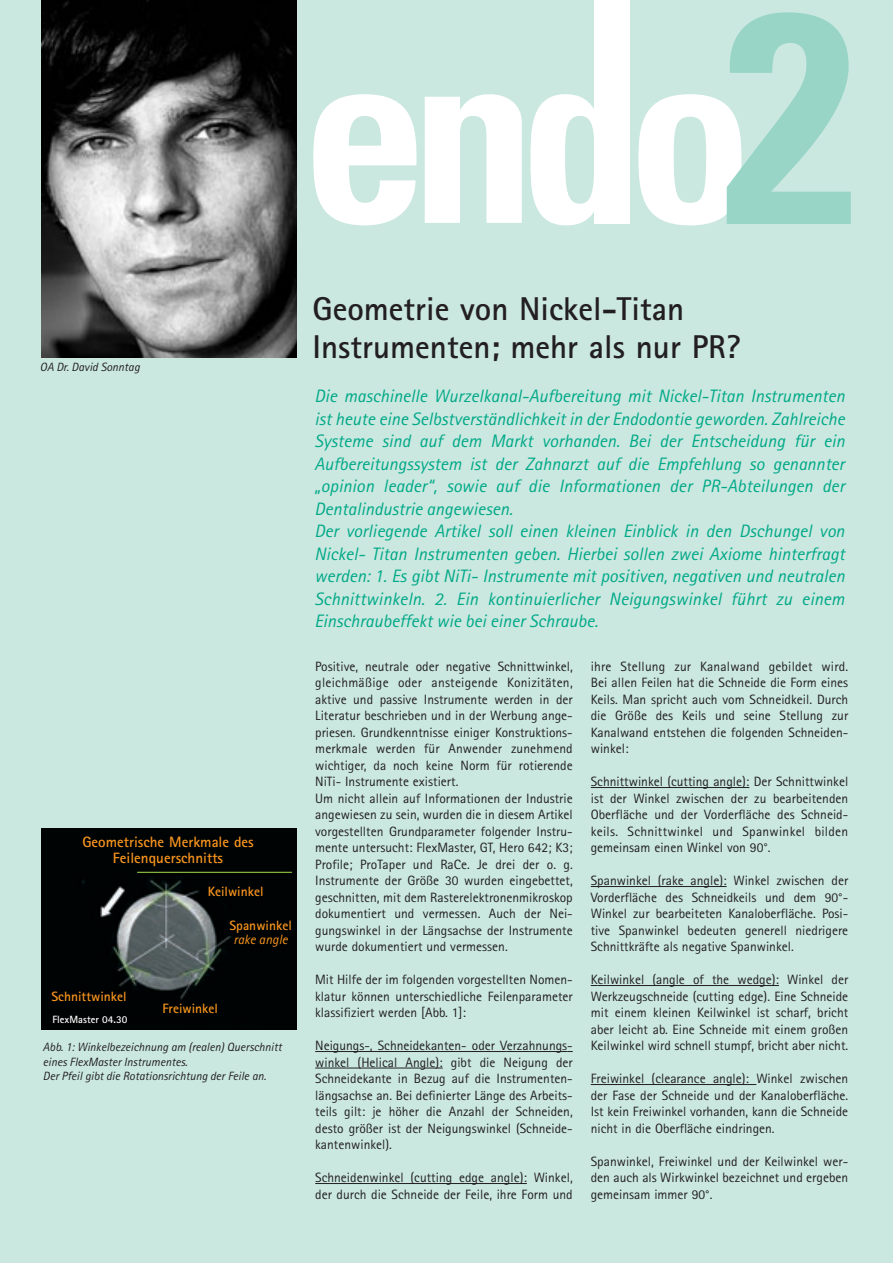
<style>
.page{position:relative;width:893px;height:1263px;background:#fff}
.page>*{position:absolute;margin:0;border:0;box-sizing:border-box;transform-origin:0 0}
.t1{font:700 condensed 249.9px "Univers";color:#fff}
.t2{font:700 33px/37.5px "Rotis Sans Serif";color:#231f20}
.t3{font:italic 18px/22.5px "Rotis Sans Serif";color:#00a887}
.t4{font:700 15px/16.5px "Rotis Sans Serif";color:#f7941d;text-align:center}
.t5{font:13.5px/16.5px "Rotis Sans Serif";color:#231f20;text-align:justify}
.t6{font:700 13.5px "Rotis Sans Serif";color:#f7941d}
.t7{font:italic 13.5px "Rotis Sans Serif";color:#f7941d}
.t8{font:italic 12px/14.4px "Rotis Sans Serif";color:#231f20}
.t9{font:700 10.5px "Rotis Sans Serif";color:#fff}
.s1{font-size:299.25px;color:#98d5c7}
</style>
<div class="page">
<div style="left:0;top:0;width:892px;height:1263px;background:#cae8e0"></div>
<div style="left:594px;top:0;width:35px;height:224px;background:#fff"></div>
<hr style="left:315px;top:1051px;width:191px;height:1px;background:#231f20">
<hr style="left:506px;top:1051px;width:61px;height:1px;background:#231f20">
<hr style="left:315px;top:1068px;width:128px;height:1px;background:#231f20">
<hr style="left:315px;top:1183px;width:212px;height:1px;background:#231f20">
<hr style="left:590px;top:787px;width:159px;height:1px;background:#231f20">
<hr style="left:590px;top:886px;width:136px;height:1px;background:#231f20">
<hr style="left:597px;top:985px;width:182px;height:1px;background:#231f20">
<hr style="left:590px;top:1084px;width:166px;height:1px;background:#231f20">
<img style="left:41px;top:829px;width:256px;height:201px">
<img style="left:41px;top:0;width:256px;height:357px">
<hr style="left:137px;top:872px;width:155px;height:1px;background:#90c841">
<h1 class="t1" style="left:302px;top:42px;width:555px">endo<span class="s1">2</span></h1>
<p class="t8" style="left:40px;top:361px;width:101px">OA Dr. David Sonntag</p>
<p class="t4" style="left:82px;top:835px;width:173px">Geometrische Merkmale des<br>Feilenquerschnitts</p>
<p class="t6" style="left:52px;top:991px;width:76px">Schnittwinkel</p>
<p class="t9" style="left:52px;top:1016px;width:76px">FlexMaster 04.30</p>
<p class="t6" style="left:208px;top:887px;width:57px">Keilwinkel</p>
<p class="t6" style="left:229px;top:921px;width:64px">Spanwinkel</p>
<p class="t7" style="left:233px;top:935px;width:56px">rake angle</p>
<p class="t6" style="left:162px;top:1003px;width:57px">Freiwinkel</p>
<p class="t8" style="left:43px;top:1041px;width:240px">Abb. 1: Winkelbezeichnung am (realen) Querschnitt eines FlexMaster Instrumentes.<br>Der Pfeil gibt die Rotationsrichtung der Feile an.</p>
<h2 class="t2" style="left:312px;top:294px;width:429px">Geometrie von Nickel-Titan<br>Instrumenten; mehr als nur PR?</h2>
<p class="t3" style="left:314px;top:387px;width:531px">Die maschinelle Wurzelkanal-Aufbereitung mit Nickel-Titan Instrumenten ist heute eine Selbstverständlichkeit in der Endodontie geworden. Zahlreiche Systeme sind auf dem Markt vorhanden. Bei der Entscheidung für ein Aufbereitungssystem ist der Zahnarzt auf die Empfehlung so genannter „opinion leader“, sowie auf die Informationen der PR-Abteilungen der Dentalindustrie angewiesen.<br>Der vorliegende Artikel soll einen kleinen Einblick in den Dschungel von Nickel- Titan Instrumenten geben. Hierbei sollen zwei Axiome hinterfragt werden: 1. Es gibt NiTi- Instrumente mit positiven, negativen und neutralen Schnittwinkeln. 2. Ein kontinuierlicher Neigungswinkel führt zu einem Einschraubeffekt wie bei einer Schraube.</p>
<p class="t5" style="left:315px;top:659px;width:259px;text-align:left">Positive, neutrale oder negative Schnittwinkel, gleichmäßige oder ansteigende Konizitäten, aktive und passive Instrumente werden in der Literatur beschrieben und in der Werbung ange&shy;priesen. Grundkenntnisse einiger Konstruktions&shy;merkmale werden für Anwender zunehmend wichtiger, da noch keine Norm für rotierende NiTi- Instrumente existiert.<br>Um nicht allein auf Informationen der Industrie angewiesen zu sein, wurden die in diesem Artikel vorgestellten Grundparameter folgender Instru&shy;mente untersucht: FlexMaster, GT, Hero 642; K3; Profile; ProTaper und RaCe. Je drei der o. g.<br>Instrumente der Größe 30 wurden eingebettet, geschnitten, mit dem Rasterelektronenmikroskop dokumentiert und vermessen. Auch der Nei&shy;gungswinkel in der Längsachse der Instrumente wurde dokumentiert und vermessen.</p>
<p class="t5" style="left:315px;top:973px;width:259px">Mit Hilfe der im folgenden vorgestellten Nomen&shy;klatur können unterschiedliche Feilenparameter klassifiziert werden [Abb. 1]:</p>
<p class="t5" style="left:315px;top:1039px;width:259px">Neigungs-, Schneidekanten- oder Verzahnungs&shy;winkel (Helical Angle): gibt die Neigung der Schneidekante in Bezug auf die Instrumenten&shy;längsachse an. Bei definierter Länge des Arbeits&shy;teils gilt: je höher die Anzahl der Schneiden, desto größer ist der Neigungswinkel (Schneide&shy;kantenwinkel).</p>
<p class="t5" style="left:315px;top:1171px;width:259px">Schneidenwinkel (cutting edge angle): Winkel, der durch die Schneide der Feile, ihre Form und</p>
<p class="t5" style="left:590px;top:659px;width:259px">ihre Stellung zur Kanalwand gebildet wird.<br>Bei allen Feilen hat die Schneide die Form eines Keils. Man spricht auch vom Schneidkeil. Durch die Größe des Keils und seine Stellung zur Kanalwand entstehen die folgenden Schneiden&shy;winkel:</p>
<p class="t5" style="left:590px;top:775px;width:259px">Schnittwinkel (cutting angle): Der Schnittwinkel ist der Winkel zwischen der zu bearbeitenden Oberfläche und der Vorderfläche des Schneid&shy;keils. Schnittwinkel und Spanwinkel bilden gemeinsam einen Winkel von 90°.</p>
<p class="t5" style="left:590px;top:874px;width:259px">Spanwinkel (rake angle): Winkel zwischen der Vorderfläche des Schneidkeils und dem 90°- Winkel zur bearbeiteten Kanaloberfläche. Posi&shy;tive Spanwinkel bedeuten generell niedrigere Schnittkräfte als negative Spanwinkel.</p>
<p class="t5" style="left:590px;top:973px;width:259px">Keilwinkel (angle of the wedge): Winkel der Werkzeugschneide (cutting edge). Eine Schneide mit einem kleinen Keilwinkel ist scharf, bricht aber leicht ab. Eine Schneide mit einem großen Keilwinkel wird schnell stumpf, bricht aber nicht.</p>
<p class="t5" style="left:590px;top:1072px;width:259px">Freiwinkel (clearance angle): Winkel zwischen der Fase der Schneide und der Kanaloberfläche.<br>Ist kein Freiwinkel vorhanden, kann die Schneide nicht in die Oberfläche eindringen.</p>
<p class="t5" style="left:590px;top:1154px;width:259px">Spanwinkel, Freiwinkel und der Keilwinkel wer&shy;den auch als Wirkwinkel bezeichnet und ergeben gemeinsam immer 90°.</p>
</div>
